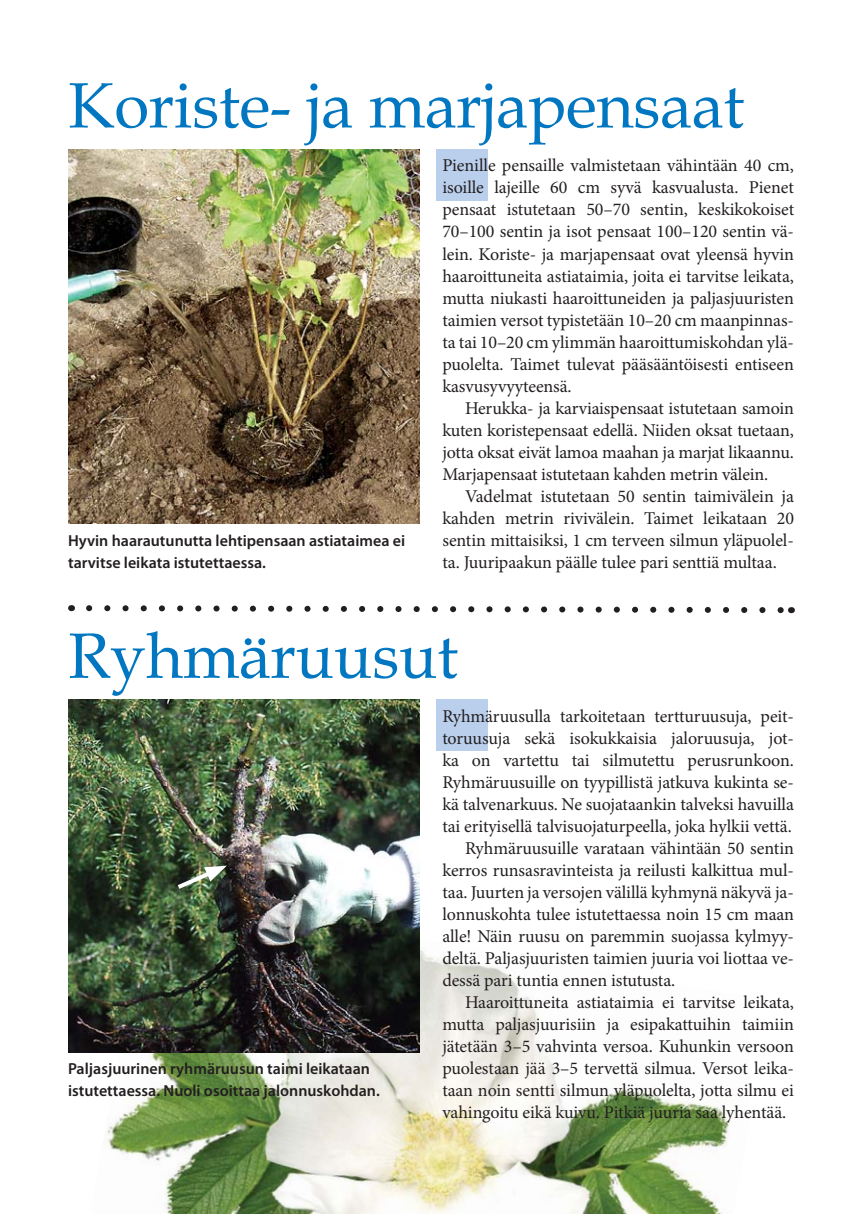
<style>
.page{position:relative;width:862px;height:1214px;background:#fff}
.page>*{position:absolute;margin:0;border:0;box-sizing:border-box;transform-origin:0 0}
.t1{font:64px "Book Antiqua";letter-spacing:-.005em;color:#0077c0}
.t2{font:18px/22px "Minion Pro";letter-spacing:-.005em;color:#231f20;text-align:justify}
.t3{font:600 16px/22px "Myriad Pro";color:#231f20}
</style>
<div class="page">
<img style="left:92px;top:950px;width:638px;height:263px">
<div style="left:437px;top:699px;width:51px;height:51px;background:#bacfec"></div>
<div style="left:437px;top:149px;width:51px;height:51px;background:#bacfec"></div>
<img style="left:68px;top:149px;width:352px;height:374px">
<img style="left:68px;top:699px;width:352px;height:352px">
<svg style="left:86px;top:605px;width:706px;height:9px"></svg>
<svg style="left:173px;top:865px;width:54px;height:27px"></svg>
<h1 class="t1" style="left:68px;top:68px;width:678px">Koriste- ja marjapensaat</h1>
<p class="t3" style="left:68px;top:531px;width:338px">Hyvin haarautunutta lehtipensaan astiataimea ei tarvitse leikata istutettaessa.</p>
<p class="t2" style="left:442px;top:156px;width:353px">Pienille pensaille valmistetaan vähintään 40 cm, isoille lajeille 60 cm syvä kasvualusta. Pienet pensaat istutetaan 50–70 sentin, keskikokoiset 70–100 sentin ja isot pensaat 100–120 sentin vä&shy;lein. Koriste- ja marjapensaat ovat yleensä hyvin haaroittuneita astiataimia, joita ei tarvitse leikata, mutta niukasti haaroittuneiden ja paljasjuuristen taimien versot typistetään 10–20 cm maanpinnas&shy;ta tai 10–20 cm ylimmän haaroittumiskohdan ylä&shy;puolelta. Taimet tulevat pääsääntöisesti entiseen kasvusyvyyteensä.</p>
<p class="t2" style="left:442px;top:398px;width:353px;text-indent:23px">Herukka- ja karviaispensaat istutetaan samoin kuten koristepensaat edellä. Niiden oksat tuetaan, jotta oksat eivät lamoa maahan ja marjat likaannu.<br>Marjapensaat istutetaan kahden metrin välein.</p>
<p class="t2" style="left:442px;top:486px;width:353px;text-indent:23px">Vadelmat istutetaan 50 sentin taimivälein ja kahden metrin rivivälein. Taimet leikataan 20 sentin mittaisiksi, 1 cm terveen silmun yläpuolel&shy;ta. Juuripaakun päälle tulee pari senttiä multaa.</p>
<h1 class="t1" style="left:68px;top:618px;width:391px">Ryhmäruusut</h1>
<p class="t3" style="left:68px;top:1059px;width:313px">Paljasjuurinen ryhmäruusun taimi leikataan istutettaessa. Nuoli osoittaa jalonnuskohdan.</p>
<p class="t2" style="left:442px;top:706px;width:353px">Ryhmäruusulla tarkoitetaan tertturuusuja, peit-</p>
<p class="t2" style="left:442px;top:728px;width:353px">toruusuja sekä isokukkaisia jaloruusuja, jot-</p>
<p class="t2" style="left:442px;top:750px;width:353px">ka on vartettu tai silmutettu perusrunkoon.</p>
<p class="t2" style="left:442px;top:772px;width:353px">Ryhmäruusuille on tyypillistä jatkuva kukinta se-</p>
<p class="t2" style="left:442px;top:794px;width:353px">kä talvenarkuus. Ne suojataankin talveksi havuilla</p>
<p class="t2" style="left:442px;top:816px;width:351px">tai erityisellä talvisuojaturpeella, joka hylkii vettä.</p>
<p class="t2" style="left:465px;top:838px;width:330px">Ryhmäruusuille varataan vähintään 50 sentin</p>
<p class="t2" style="left:442px;top:860px;width:353px">kerros runsasravinteista ja reilusti kalkittua mul-</p>
<p class="t2" style="left:442px;top:882px;width:353px">taa. Juurten ja versojen välillä kyhmynä näkyvä ja-</p>
<p class="t2" style="left:442px;top:904px;width:353px">lonnuskohta tulee istutettaessa noin 15 cm maan</p>
<p class="t2" style="left:442px;top:926px;width:353px">alle! Näin ruusu on paremmin suojassa kylmyy-</p>
<p class="t2" style="left:442px;top:948px;width:353px">deltä. Paljasjuuristen taimien juuria voi liottaa ve-</p>
<p class="t2" style="left:442px;top:970px;width:234px">dessä pari tuntia ennen istutusta.</p>
<p class="t2" style="left:465px;top:992px;width:330px">Haaroittuneita astiataimia ei tarvitse leikata,</p>
<p class="t2" style="left:442px;top:1014px;width:353px">mutta paljasjuurisiin ja esipakattuihin taimiin</p>
<p class="t2" style="left:442px;top:1036px;width:353px">jätetään 3–5 vahvinta versoa. Kuhunkin versoon</p>
<p class="t2" style="left:442px;top:1058px;width:353px">puolestaan jää 3–5 tervettä silmua. Versot leika-</p>
<p class="t2" style="left:442px;top:1080px;width:353px">taan noin sentti silmun yläpuolelta, jotta silmu ei</p>
<p class="t2" style="left:442px;top:1102px;width:345px">vahingoitu eikä kuivu. Pitkiä juuria saa lyhentää.</p>
</div>
